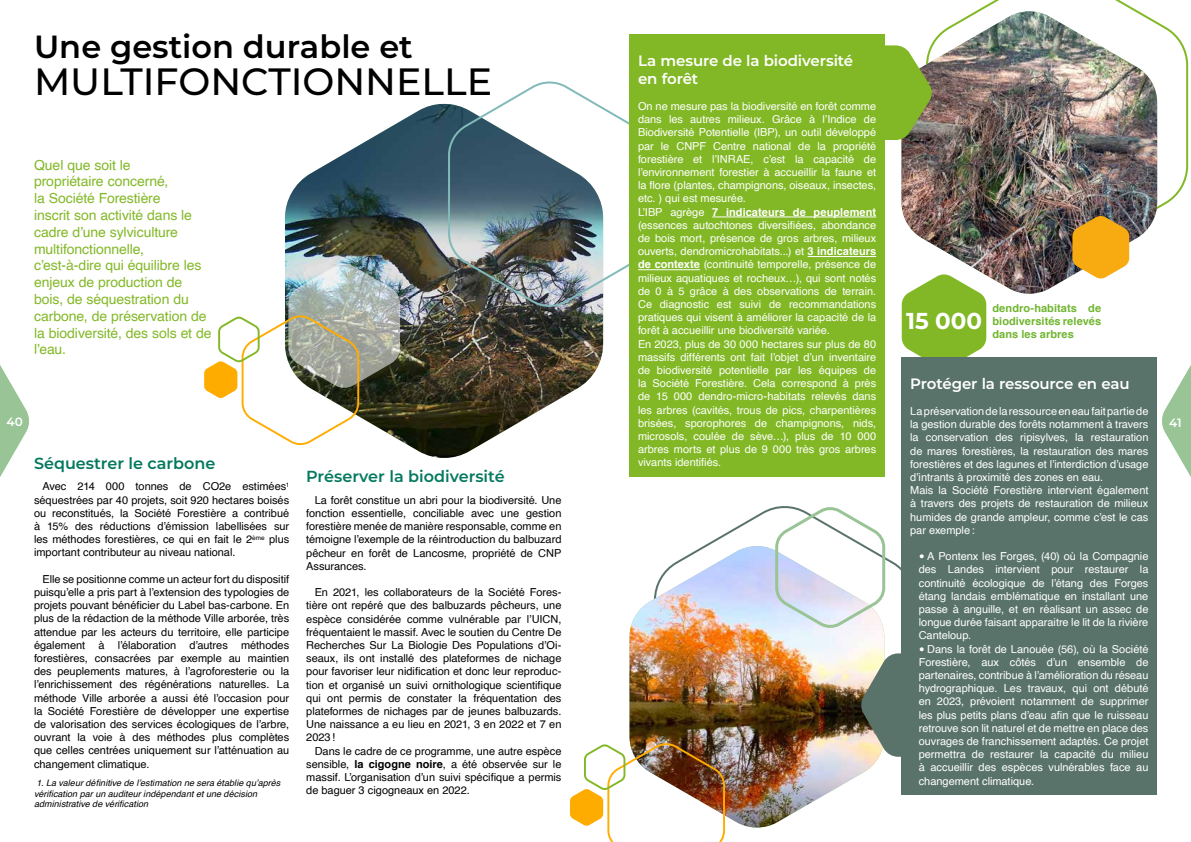
<style>
.page{position:relative;width:1191px;height:842px;background:#fff}
.page>*{position:absolute;margin:0;border:0;box-sizing:border-box;transform-origin:0 0}
.t1{font:500 38px "Montserrat";color:#000}
.t2{font:600 32px "Montserrat";color:#000}
.t3{font:700 23px "Montserrat";color:#fff}
.t4{font:600 16px "Montserrat";color:#04795f}
.t5{font:600 15px/18px "Montserrat";letter-spacing:-.01em;color:#fff}
.t6{font:14px/16.8px "Helvetica";letter-spacing:-.005em;color:#82b826}
.t7{font:600 12px "Montserrat";color:#fff}
.t8{font:11px/13.2px "Helvetica";letter-spacing:-.005em;color:#fff}
.t9{font:11px/13.2px "Helvetica";color:#000;text-align:justify}
.t10{font:700 11px/13.2px "Helvetica";letter-spacing:.005em;color:#70b62f;text-align:justify}
.t11{font:italic 9px/10.8px "Helvetica";letter-spacing:.005em;color:#000}
.s1{font-weight:700}
.s2{font-family:"Moby";font-weight:700}
</style>
<div class="page">
<svg style="left:0;top:365px;width:29px;height:112px"></svg>
<svg style="left:1162px;top:365px;width:29px;height:112px"></svg>
<img style="left:285px;top:104px;width:318px;height:354px">
<img style="left:447px;top:81px;width:182px;height:229px">
<img style="left:629px;top:546px;width:255px;height:282px">
<svg style="left:860px;top:653px;width:41px;height:104px;background:#879383"></svg>
<svg style="left:773px;top:506px;width:113px;height:125px"></svg>
<svg style="left:979px;top:0;width:210px;height:209px"></svg>
<img style="left:901px;top:11px;width:256px;height:283px">
<svg style="left:901px;top:274px;width:85px;height:83px"></svg>
<svg style="left:1072px;top:216px;width:57px;height:63px;background:#e3a731"></svg>
<svg style="left:884px;top:45px;width:48px;height:95px;background:#8ab044"></svg>
<div style="left:901px;top:357px;width:256px;height:44px;background:#59736b"></div>
<div style="left:901px;top:390px;width:256px;height:101px;background:#59736b"></div>
<div style="left:901px;top:469px;width:256px;height:75px;background:#59736b"></div>
<div style="left:901px;top:535px;width:256px;height:115px;background:#59736b"></div>
<div style="left:901px;top:627px;width:256px;height:168px;background:#59736b"></div>
<div style="left:629px;top:34px;width:255px;height:62px;background:#82b826"></div>
<div style="left:629px;top:85px;width:255px;height:128px;background:#82b826"></div>
<div style="left:629px;top:190px;width:255px;height:155px;background:#82b826"></div>
<hr style="left:712px;top:217px;width:164px;height:1px;background:#fff">
<hr style="left:807px;top:256px;width:69px;height:1px;background:#fff">
<hr style="left:638px;top:269px;width:62px;height:1px;background:#fff">
<div style="left:629px;top:322px;width:255px;height:155px;background:#82b826"></div>
<img style="left:204px;top:263px;width:196px;height:183px">
<img style="left:570px;top:742px;width:155px;height:100px">
<h2 class="t2" style="left:34px;top:24px;width:380px">Une gestion durable et</h2>
<h3 class="t5" style="left:638px;top:51px;width:217px">La mesure de la biodiversité en forêt</h3>
<p class="t8" style="left:638px;top:100px;width:240px">On ne mesure pas la biodiversité en forêt comme dans les autres milieux. Grâce à l’Indice de Biodiversité Potentielle (IBP), un outil développé par le CNPF Centre national de la propriété forestière et l’INRAE, c’est la capacité de l’environnement forestier à accueillir la faune et la flore (plantes, champignons, oiseaux, insectes, etc. ) qui est mesurée.<br>L’IBP agrège <span class="s1">7 indicateurs de peuplement </span>(essences autochtones diversifiées, abondance de bois mort, présence de gros arbres, milieux ouverts, dendromicrohabitats...) et <span class="s1">3 indicateurs de contexte</span> (continuité temporelle, présence de milieux aquatiques et rocheux…), qui sont notés de 0 à 5 grâce à des observations de terrain.<br>Ce diagnostic est suivi de recommandations pratiques qui visent à améliorer la capacité de la forêt à accueillir une biodiversité variée.<br>En 2023, plus de 30 000 hectares sur plus de 80 massifs différents ont fait l’objet d’un inventaire de biodiversité potentielle par les équipes de la Société Forestière. Cela correspond à près de 15 000 dendro-micro-habitats relevés dans les arbres (cavités, trous de pics, charpentières brisées, sporophores de champignons, nids, microsols, coulée de sève…), plus de 10 000 arbres morts et plus de 9 000 très gros arbres vivants identifiés.</p>
<h1 class="t1" style="left:34px;top:55px;width:460px">MULTIFONCTIONNELLE</h1>
<p class="t6" style="left:34px;top:157px;width:179px">Quel que soit le<br>propriétaire concerné,<br>la Société Forestière<br>inscrit son activité dans le cadre d’une sylviculture multifonctionnelle, c’est-à-dire qui équilibre les enjeux de production de bois, de séquestration du carbone, de préservation de la biodiversité, des sols et de l’eau.</p>
<p class="t10" style="left:992px;top:301px;width:110px">dendro-habitats de biodiversités relevés dans les arbres</p>
<h3 class="t3" style="left:906px;top:304px;width:78px">15 000</h3>
<h3 class="t5" style="left:910px;top:374px;width:221px">Protéger la ressource en eau</h3>
<p class="t8" style="left:910px;top:405px;width:240px">La préservation de la ressource en eau fait partie de la gestion durable des forêts notamment à travers la conservation des ripisylves, la restauration de mares forestières, la restauration des mares forestières et des lagunes et l’interdiction d’usage d’intrants à proximité des zones en eau.<br>Mais la Société Forestière intervient également à travers des projets de restauration de milieux humides de grande ampleur, comme c’est le cas par exemple :</p>
<p class="t8" style="left:918px;top:550px;width:231px;text-align:justify"><span class="s2">•</span> A Pontenx les Forges, (40) où la Compagnie des Landes intervient pour restaurer la continuité écologique de l’étang des Forges étang landais emblématique en installant une passe à anguille, et en réalisant un assec de longue durée faisant apparaitre le lit de la rivière Canteloup.</p>
<p class="t8" style="left:918px;top:642px;width:231px;text-align:justify"><span class="s2">•</span> Dans la forêt de Lanouée (56), où la Société Forestière, aux côtés d’un ensemble de partenaires, contribue à l’amélioration du réseau hydrographique. Les travaux, qui ont débuté en 2023, prévoient notamment de supprimer les plus petits plans d’eau afin que le ruisseau retrouve son lit naturel et de mettre en place des ouvrages de franchissement adaptés. Ce projet permettra de restaurer la capacité du milieu à accueillir des espèces vulnérables face au changement climatique.</p>
<p class="t7" style="left:7px;top:413px;width:18px">40</p>
<p class="t7" style="left:1169px;top:414px;width:14px">41</p>
<h3 class="t4" style="left:34px;top:452px;width:183px">Séquestrer le carbone</h3>
<h3 class="t4" style="left:306px;top:465px;width:200px">Préserver la biodiversité</h3>
<p class="t9" style="left:34px;top:480px;width:257px;text-indent:9px">Avec 214 000 tonnes de CO2e estimées<sup>1 </sup>séquestrées par 40 projets, soit 920 hectares boisés ou reconstitués, la Société Forestière a contribué à 15% des réductions d’émission labellisées sur les méthodes forestières, ce qui en fait le 2<sup>ème</sup> plus important contributeur au niveau national.</p>
<p class="t9" style="left:34px;top:573px;width:257px;text-indent:9px">Elle se positionne comme un acteur fort du dispositif puisqu’elle a pris part à l’extension des typologies de projets pouvant bénéficier du Label bas-carbone. En plus de la rédaction de la méthode Ville arborée, très attendue par les acteurs du territoire, elle participe également à l’élaboration d’autres méthodes forestières, consacrées par exemple au maintien des peuplements matures, à l’agroforesterie ou la l’enrichissement des régénérations naturelles. La méthode Ville arborée a aussi été l’occasion pour la Société Forestière de développer une expertise de valorisation des services écologiques de l’arbre, ouvrant la voie à des méthodes plus complètes que celles centrées uniquement sur l’atténuation au changement climatique.</p>
<p class="t9" style="left:306px;top:494px;width:257px;text-indent:9px">La forêt constitue un abri pour la biodiversité. Une fonction essentielle, conciliable avec une gestion forestière menée de manière responsable, comme en témoigne l’exemple de la réintroduction du balbuzard pêcheur en forêt de Lancosme, propriété de CNP Assurances.</p>
<p class="t9" style="left:306px;top:586px;width:257px;text-indent:9px">En 2021, les collaborateurs de la Société Fores&shy;tière ont repéré que des balbuzards pêcheurs, une espèce considérée comme vulnérable par l’UICN, fréquentaient le massif. Avec le soutien du Centre De Recherches Sur La Biologie Des Populations d’Oi&shy;seaux, ils ont installé des plateformes de nichage pour favoriser leur nidification et donc leur reproduc&shy;tion et organisé un suivi ornithologique scientifique qui ont permis de constater la fréquentation des plateformes de nichages par de jeunes balbuzards.<br>Une naissance a eu lieu en 2021, 3 en 2022 et 7 en 2023 !</p>
<p class="t9" style="left:306px;top:744px;width:257px;text-indent:9px">Dans le cadre de ce programme, une autre espèce sensible, <span class="s1">la cigogne noire</span>, a été observée sur le massif. L’organisation d’un suivi spécifique a permis de baguer 3 cigogneaux en 2022.</p>
<p class="t11" style="left:34px;top:777px;width:248px">1. La valeur définitive de l’estimation ne sera établie qu’après vérification par un auditeur indépendant et une décision administrative de vérification</p>
</div>
